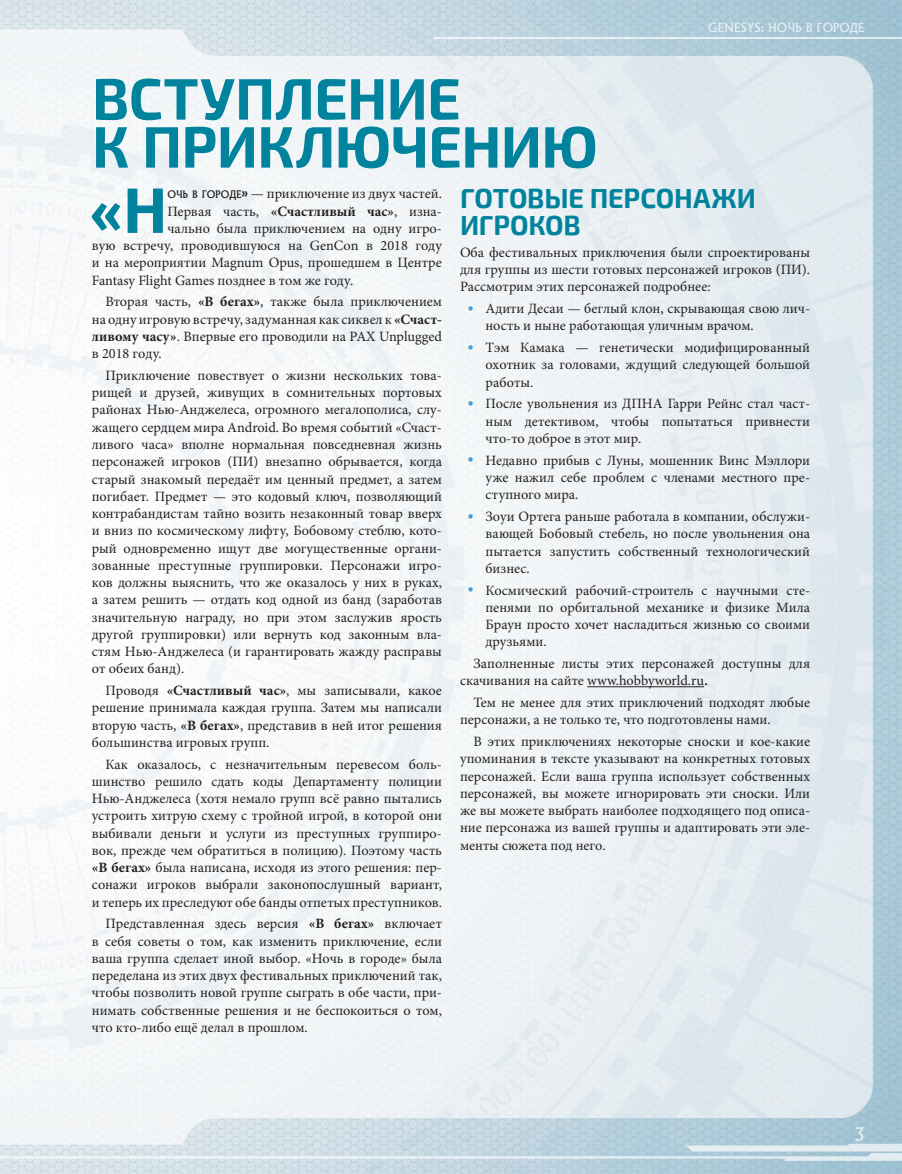
<style>
.page{position:relative;width:902px;height:1174px;background:#fff}
.page>*{position:absolute;margin:0;border:0;box-sizing:border-box;transform-origin:0 0}
.t1{font:700 64.2px "Exo 2";color:#01839d}
.t2{font:700 58.5px/48px "Exo 2";letter-spacing:-.015em;color:#01839d}
.t3{font:700 27px/27px "Exo 2";letter-spacing:-.005em;color:#01839d}
.t4{font:18px "Albertus Medium Cyr";color:#fff}
.t5{font:14.25px/17.2px "Minion Pro";color:#241f1f;text-align:justify}
.t6{font:12px "Albertus Medium Cyr";color:#fff}
.s1{font-family:"Albertus Medium Cyr";font-size:10.05px}
.s2{font-family:"Albertus Medium Cyr"}
.s3{font-size:16.5px;color:#429cd6}
.s4{font-size:18px}
.s5{font-weight:700}
</style>
<div class="page">
<img style="left:0;top:0;width:901px;height:1174px">
<hr style="left:587px;top:686px;width:117px;height:1px;background:#241f1f">
<svg style="left:0;top:1143px;width:901px;height:17px"></svg>
<hr style="left:434px;top:37px;width:467px;height:1px;background:#fff">
<p class="t6" style="left:708px;top:20px;width:158px">GENESYS: НОЧЬ В ГОРОДЕ</p>
<h2 class="t2" style="left:92px;top:76px;width:507px">ВСТУПЛЕНИЕ<br>К ПРИКЛЮЧЕНИЮ</h2>
<h1 class="t1" style="left:90px;top:172px;width:79px">«Н</h1>
<p class="t5" style="left:167px;top:185px;width:276px"><span class="s1">очь в городе</span><span class="s2">»</span> — приключение из двух частей.</p>
<h3 class="t3" style="left:460px;top:186px;width:297px">ГОТОВЫЕ ПЕРСОНАЖИ<br>ИГРОКОВ</h3>
<p class="t5" style="left:460px;top:244px;width:351px">Оба фестивальных приключения были спроектированы для группы из шести готовых персонажей игроков (ПИ).<br>Рассмотрим этих персонажей подробнее:</p>
<p class="t5" style="left:485px;top:300px;width:326px;text-indent:-18px"><span class="s3">•</span> Адити Десаи — беглый клон, скрывающая свою лич&shy;ность и ныне работающая уличным врачом.</p>
<p class="t5" style="left:485px;top:339px;width:326px;text-indent:-18px"><span class="s3">•</span> Тэм Камака — генетически модифицированный охотник за головами, ждущий следующей большой работы.</p>
<p class="t5" style="left:485px;top:395px;width:326px;text-indent:-18px"><span class="s3">•</span> После увольнения из ДПНА Гарри Рейнс стал част&shy;ным детективом, чтобы попытаться привнести что-то доброе в этот мир.</p>
<p class="t5" style="left:485px;top:451px;width:326px;text-indent:-18px"><span class="s3">•</span> Недавно прибыв с Луны, мошенник Винс Мэллори уже нажил себе проблем с членами местного пре&shy;ступного мира.</p>
<p class="t5" style="left:485px;top:508px;width:326px;text-indent:-18px"><span class="s3">•</span> Зоуи Ортега раньше работала в компании, обслужи&shy;вающей Бобовый стебель, но после увольнения она пытается запустить собственный технологический бизнес.</p>
<p class="t5" style="left:485px;top:581px;width:326px;text-indent:-18px"><span class="s3">•</span> Космический рабочий-строитель с научными сте&shy;пенями по орбитальной механике и физике Мила Браун просто хочет насладиться жизнью со своими друзьями.</p>
<p class="t5" style="left:460px;top:655px;width:351px;text-indent:14px">Заполненные листы этих персонажей доступны для скачивания на сайте www.hobbyworld.ru<span class="s4">.</span></p>
<p class="t5" style="left:460px;top:694px;width:351px;text-indent:14px">Тем не менее для этих приключений подходят любые персонажи, а не только те, что подготовлены нами.</p>
<p class="t5" style="left:460px;top:733px;width:351px;text-indent:14px">В этих приключениях некоторые сноски и кое-какие упоминания в тексте указывают на конкретных готовых персонажей. Если ваша группа использует собственных персонажей, вы можете игнорировать эти сноски. Или же вы можете выбрать наиболее подходящего под описа&shy;ние персонажа из вашей группы и адаптировать эти эле&shy;менты сюжета под него.</p>
<p class="t5" style="left:167px;top:202px;width:276px">Первая часть, <span class="s5">«Счастливый час»</span>, изна-</p>
<p class="t5" style="left:167px;top:220px;width:276px">чально была приключением на одну игро-</p>
<p class="t5" style="left:92px;top:237px;width:351px">вую встречу, проводившуюся на GenCon в 2018 году</p>
<p class="t5" style="left:92px;top:254px;width:351px">и на мероприятии Magnum Opus, прошедшем в Центре</p>
<p class="t5" style="left:92px;top:271px;width:263px">Fantasy Flight Games позднее в том же году.</p>
<p class="t5" style="left:92px;top:293px;width:351px;text-indent:13px">Вторая часть, <span class="s5">«В бегах»</span>, также была приключением на одну игровую встречу, задуманная как сиквел к <span class="s5">«Счаст&shy;ливому часу»</span>. Впервые его проводили на PAX Unplugged в 2018 году.</p>
<p class="t5" style="left:92px;top:367px;width:351px;text-indent:13px">Приключение повествует о жизни нескольких това&shy;рищей и друзей, живущих в сомнительных портовых районах Нью-Анджелеса, огромного мегалополиса, слу&shy;жащего сердцем мира Android. Во время событий «Счаст&shy;ливого часа» вполне нормальная повседневная жизнь персонажей игроков (ПИ) внезапно обрывается, когда старый знакомый передаёт им ценный предмет, а затем погибает. Предмет — это кодовый ключ, позволяющий контрабандистам тайно возить незаконный товар вверх и вниз по космическому лифту, Бобовому стеблю, кото&shy;рый одновременно ищут две могущественные органи&shy;зованные преступные группировки. Персонажи игро&shy;ков должны выяснить, что же оказалось у них в руках, а затем решить — отдать код одной из банд (заработав значительную награду, но при этом заслужив ярость другой группировки) или вернуть код законным вла&shy;стям Нью-Анджелеса (и гарантировать жажду расправы от обеих банд).</p>
<p class="t5" style="left:92px;top:682px;width:351px;text-indent:13px">Проводя <span class="s5">«Счастливый час»</span>, мы записывали, какое решение принимала каждая группа. Затем мы написали вторую часть, <span class="s5">«В бегах»</span>, представив в ней итог решения большинства игровых групп.</p>
<p class="t5" style="left:92px;top:755px;width:351px;text-indent:13px">Как оказалось, с незначительным перевесом боль&shy;шинство решило сдать коды Департаменту полиции Нью-Анджелеса (хотя немало групп всё равно пытались устроить хитрую схему с тройной игрой, в которой они выбивали деньги и услуги из преступных группиро&shy;вок, прежде чем обратиться в полицию). Поэтому часть <span class="s5">«В бегах»</span> была написана, исходя из этого решения: пер&shy;сонажи игроков выбрали законопослушный вариант, и теперь их преследуют обе банды отпетых преступников.</p>
<p class="t5" style="left:92px;top:915px;width:351px;text-indent:13px">Представленная здесь версия <span class="s5">«В бегах»</span> включает в себя советы о том, как изменить приключение, если ваша группа сделает иной выбор. «Ночь в городе» была переделана из этих двух фестивальных приключений так, чтобы позволить новой группе сыграть в обе части, при&shy;нимать собственные решения и не беспокоиться о том, что кто-либо ещё делал в прошлом.</p>
<p class="t4" style="left:853px;top:1122px;width:13px">3</p>
</div>
